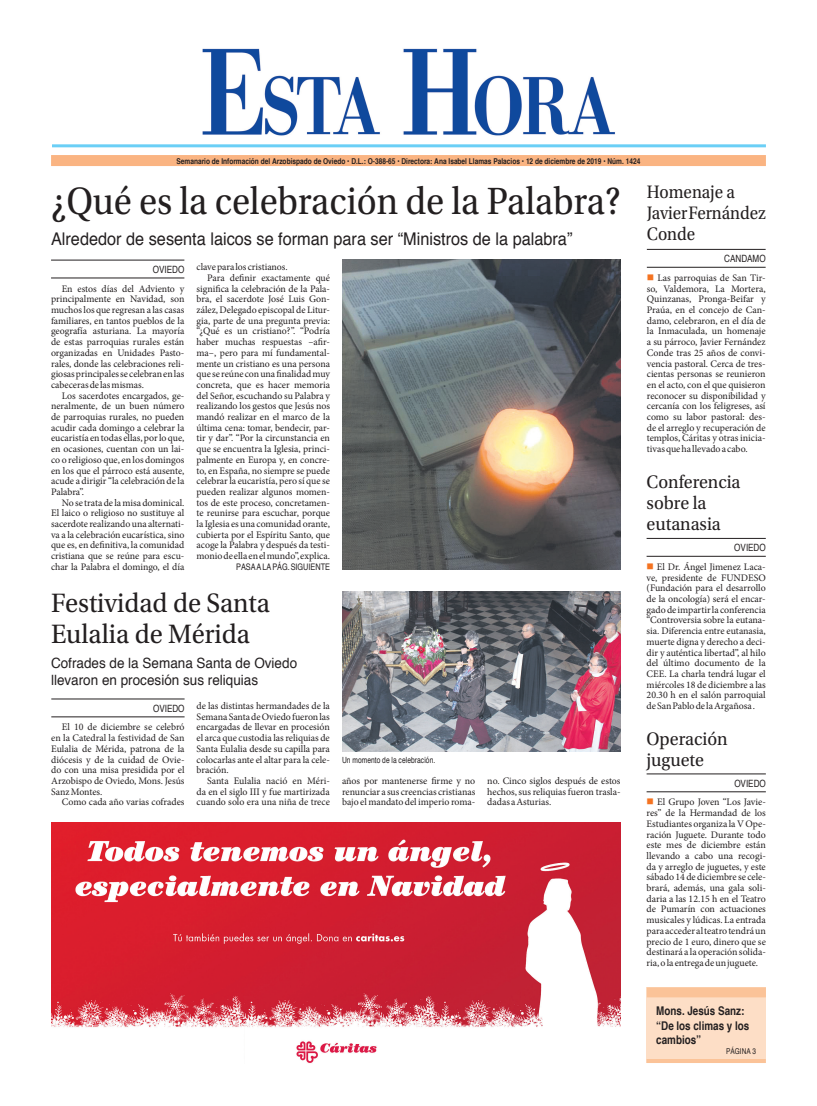
<style>
.page{position:relative;width:817px;height:1106px;background:#fff}
.page>*{position:absolute;margin:0;border:0;box-sizing:border-box;transform-origin:0 0}
.Título_4_columnas{font:40px "Utopia Std";color:#231f20;scale:.92 1}
.Título_2_columnas{font:28px/31px "Utopia Std";color:#231f20;scale:.95 1}
.Título_1_columna{font:19px/21px "Utopia Std";color:#231f20;scale:.95 1}
.Título_1_columna-2{font:19px "Utopia Std";color:#231f20;scale:.9 1}
.Subtítulo_1_columna{font:17.5px "Helvetica";color:#231f20;scale:.93 1}
.Subtítulo_1_columna-2{font:14.2px/17px "Helvetica";color:#231f20;scale:.95 1}
.Portada_sumarios{font:700 condensed 12px/14.4px "Helvetica";color:#231f20}
.Texto_general{font:10px/10.7px "Minion Pro";color:#231f20;text-align:justify}
.Data_y_firma{font:condensed 10px "Helvetica";color:#231f20}
.Texto_general-2{font:condensed 9px "Helvetica";color:#231f20}
.Pie_de_foto{font:condensed 8.5px "Helvetica";letter-spacing:.01em;color:#231f20;scale:.95 1}
.t1{font:700 condensed 8px "Helvetica";color:#231f20}
.Portada_sumarios-2{font:condensed 8px "Helvetica";color:#231f20}
.s1{color:#f47321}
</style>
<div class="page">
<div style="left:51px;top:155px;width:714px;height:11px;background:#fab482"></div>
<img style="left:202px;top:48px;width:413px;height:88px">
<hr style="left:52px;top:144px;width:713px;height:3px;background:#6bcff6">
<hr style="left:51px;top:699px;width:133px;height:1px;background:#231f20">
<hr style="left:51px;top:716px;width:133px;height:1px;background:#231f20">
<img style="left:342px;top:591px;width:278px;height:161px">
<hr style="left:51px;top:260px;width:133px;height:1px;background:#231f20">
<hr style="left:51px;top:278px;width:133px;height:1px;background:#231f20">
<img style="left:342px;top:259px;width:278px;height:311px">
<img style="left:51px;top:823px;width:569px;height:240px">
<div style="left:646px;top:987px;width:119px;height:76px;background:#fddec6"></div>
<div style="left:646px;top:987px;width:119px;height:10px;background:#fbc398"></div>
<hr style="left:646px;top:1059px;width:119px;height:4px;background:#fbc398">
<hr style="left:646px;top:249px;width:119px;height:1px;background:#231f20">
<hr style="left:646px;top:267px;width:119px;height:1px;background:#231f20">
<hr style="left:646px;top:773px;width:119px;height:1px;background:#231f20">
<hr style="left:646px;top:791px;width:119px;height:1px;background:#231f20">
<hr style="left:646px;top:538px;width:119px;height:1px;background:#231f20">
<hr style="left:646px;top:556px;width:119px;height:1px;background:#231f20">
<p class="t1" style="left:176px;top:156px;width:465px">Semanario de Información del Arzobispado de Oviedo • D.L.: O-388-65 • Directora: Ana Isabel Llamas Palacios • 12 de diciembre de 2019 • Núm. 1424</p>
<p class="Título_4_columnas" style="left:51px;top:179px;width:620px">¿Qué es la celebración de la Palabra?</p>
<p class="Subtítulo_1_columna" style="left:51px;top:225px;width:562px">Alrededor de sesenta laicos se forman para ser “Ministros de la palabra”</p>
<p class="Data_y_firma" style="left:153px;top:263px;width:33px">OVIEDO</p>
<p class="Texto_general" style="left:51px;top:283px;width:135px;text-indent:11px">En estos días del Adviento y principalmente en Navidad, son muchos los que regresan a las casas familiares, en tantos pueblos de la geografía asturiana. La mayoría de estas parroquias rurales están organizadas en Unidades Pasto&shy;rales, donde las celebraciones reli&shy;giosas principales se celebran en las cabeceras de las mismas.</p>
<p class="Texto_general" style="left:51px;top:390px;width:135px;text-indent:11px">Los sacerdotes encargados, ge&shy;neralmente, de un buen número de parroquias rurales, no pueden acudir cada domingo a celebrar la eucaristía en todas ellas, por lo que, en ocasiones, cuentan con un lai&shy;co o religioso que, en los domingos en los que el párroco está ausente, acude a dirigir “la celebración de la Palabra”.</p>
<p class="Texto_general" style="left:51px;top:497px;width:135px;text-indent:11px">No se trata de la misa dominical.<br>El laico o religioso no sustituye al sacerdote realizando una alternati&shy;va a la celebración eucarística, sino que es, en definitiva, la comunidad cristiana que se reúne para escu&shy;char la Palabra el domingo, el día</p>
<p class="Texto_general" style="left:196px;top:262px;width:93px">clave para los cristianos.</p>
<p class="Texto_general" style="left:196px;top:272px;width:135px;text-indent:11px">Para definir exactamente qué significa la celebración de la Pala&shy;bra, el sacerdote José Luis Gon&shy;zález, Delegado episcopal de Litur&shy;gia, parte de una pregunta previa: “¿Qué es un cristiano?”. “Podría haber muchas respuestas –afir&shy;ma–, pero para mí fundamental&shy;mente un cristiano es una persona que se reúne con una finalidad muy concreta, que es hacer memoria del Señor, escuchando su Palabra y realizando los gestos que Jesús nos mandó realizar en el marco de la última cena: tomar, bendecir, par&shy;tir y dar”. “Por la circunstancia en que se encuentra la Iglesia, princi&shy;palmente en Europa y, en concre&shy;to, en España, no siempre se puede celebrar la eucaristía, pero sí que se pueden realizar algunos momen&shy;tos de este proceso, concretamen&shy;te reunirse para escuchar, porque la Iglesia es una comunidad orante, cubierta por el Espíritu Santo, que acoge la Palabra y después da testi&shy;monio de ella en el mundo”, explica.</p>
<p class="Texto_general-2" style="left:236px;top:561px;width:95px">PASA A LA PÁG. SIGUIENTE</p>
<p class="Título_2_columnas" style="left:51px;top:588px;width:231px">Festividad de Santa<br>Eulalia de Mérida</p>
<p class="Subtítulo_1_columna-2" style="left:51px;top:655px;width:260px">Cofrades de la Semana Santa de Oviedo llevaron en procesión sus reliquias</p>
<p class="Data_y_firma" style="left:153px;top:702px;width:33px">OVIEDO</p>
<p class="Texto_general" style="left:51px;top:722px;width:135px;text-indent:11px">El 10 de diciembre se celebró en la Catedral la festividad de San Eulalia de Mérida, patrona de la diócesis y de la cuidad de Ovie&shy;do con una misa presidida por el Arzobispo de Oviedo, Mons. Jesús Sanz Montes.</p>
<p class="Texto_general" style="left:62px;top:797px;width:124px">Como cada año varias cofrades</p>
<p class="Texto_general" style="left:196px;top:700px;width:135px">de las distintas hermandades de la Semana Santa de Oviedo fueron las encargadas de llevar en procesión el arca que custodia las reliquias de Santa Eulalia desde su capilla para colocarlas ante el altar para la cele&shy;bración.</p>
<p class="Texto_general" style="left:196px;top:775px;width:135px;text-indent:11px">Santa Eulalia nació en Méri&shy;da en el siglo III y fue martirizada cuando solo era una niña de trece</p>
<p class="Pie_de_foto" style="left:342px;top:754px;width:100px">Un momento de la celebración.</p>
<p class="Texto_general" style="left:342px;top:775px;width:135px">años por mantenerse firme y no renunciar a sus creencias cristianas bajo el mandato del imperio roma-</p>
<p class="Texto_general" style="left:487px;top:775px;width:135px">no. Cinco siglos después de estos hechos, sus reliquias fueron trasla&shy;dadas a Asturias.</p>
<p class="Título_1_columna-2" style="left:646px;top:182px;width:99px">Homenaje a</p>
<p class="Título_1_columna-2" style="left:646px;top:203px;width:134px">Javier Fernández</p>
<p class="Título_1_columna-2" style="left:646px;top:224px;width:55px">Conde</p>
<p class="Data_y_firma" style="left:724px;top:253px;width:43px">CANDAMO</p>
<p class="Texto_general" style="left:646px;top:272px;width:120px"><span class="s1">■</span> Las parroquias de San Tir&shy;so, Valdemora, La Mortera, Quinzanas, Pronga-Beifar y Praúa, en el concejo de Can&shy;damo, celebraron, en el día de la Inmaculada, un homenaje a su párroco, Javier Fernández Conde tras 25 años de convi&shy;vencia pastoral. Cerca de tres&shy;cientas personas se reunieron en el acto, con el que quisieron reconocer su disponibilidad y cercanía con los feligreses, así como su labor pastoral: des&shy;de el arreglo y recuperación de templos, Cáritas y otras inicia&shy;tivas que ha llevado a cabo.</p>
<p class="Título_1_columna" style="left:646px;top:471px;width:100px">Conferencia sobre la eutanasia</p>
<p class="Data_y_firma" style="left:734px;top:541px;width:33px">OVIEDO</p>
<p class="Texto_general" style="left:646px;top:561px;width:121px"><span class="s1">■</span> El Dr. Ángel Jimenez Laca&shy;ve, presidente de FUNDESO (Fundación para el desarrollo de la oncología) será el encar&shy;gado de impartir la conferencia “Controversia sobre la eutana&shy;sia. Diferencia entre eutanasia, muerte digna y derecho a deci&shy;dir y auténtica libertad”, al hilo del último documento de la CEE. La charla tendrá lugar el miércoles 18 de diciembre a las 20.30 h en el salón parroquial de San Pablo de la Argañosa .</p>
<p class="Título_1_columna" style="left:646px;top:728px;width:87px">Operación juguete</p>
<p class="Data_y_firma" style="left:734px;top:777px;width:33px">OVIEDO</p>
<p class="Texto_general" style="left:646px;top:797px;width:121px"><span class="s1">■</span> El Grupo Joven “Los Javie&shy;res” de la Hermandad de los Estudiantes organiza la V Ope&shy;ración Juguete. Durante todo este mes de diciembre están llevando a cabo una recogi&shy;da y arreglo de juguetes, y este sábado 14 de diciembre se cele&shy;brará, además, una gala soli&shy;daria a las 12.15 h en el Teatro de Pumarín con actuaciones musicales y lúdicas. La entrada para acceder al teatro tendrá un precio de 1 euro, dinero que se destinará a la operación solida&shy;ria, o la entrega de un juguete.</p>
<p class="Portada_sumarios" style="left:656px;top:1003px;width:90px">Mons. Jesús Sanz:</p>
<p class="Portada_sumarios" style="left:656px;top:1018px;width:94px">“De los climas y los cambios”</p>
<p class="Portada_sumarios-2" style="left:726px;top:1046px;width:31px">PÁGINA 3</p>
</div>
